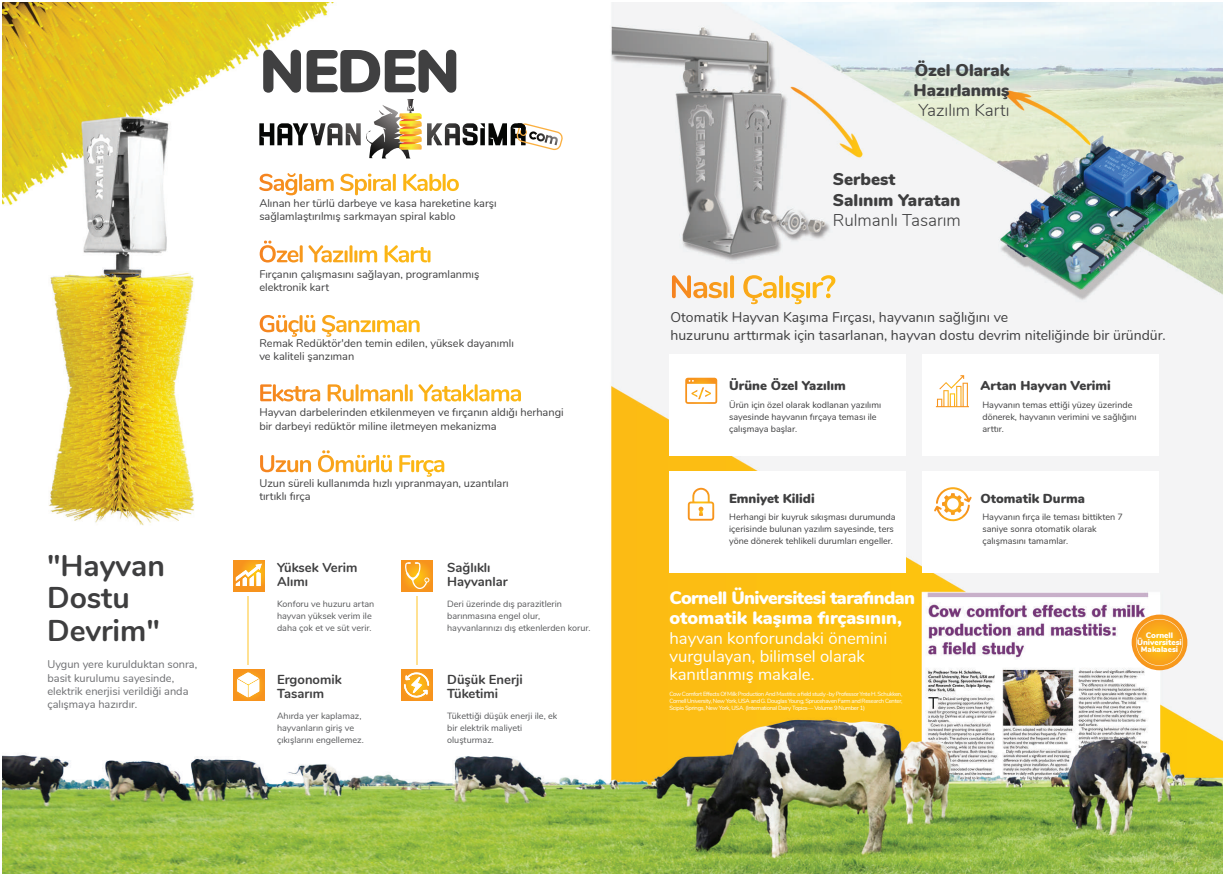
<style>
.page{position:relative;width:1225px;height:876px;background:#fff}
.page>*{position:absolute;margin:0;border:0;box-sizing:border-box;transform-origin:0 0}
.t1{font:900 60px "Nunito";letter-spacing:-.035em;color:#404041}
.t2{font:700 30px/32.3px "Nunito";color:#3e3e3f}
.t3{font:900 18px/20px "Nunito";letter-spacing:-.03em;color:#fff}
.t4{font:900 17px/20.4px "Nunito";color:#3e3e3f}
.t5{font:300 17px "Nunito";color:#3e3e3f}
.t6{font:16.6px/18px "Nunito";color:#fff}
.t7{font:14px/18px "Nunito";color:#3e3e3f}
.t8{font:700 13px/14px "Nunito";color:#3e3e3f}
.t9{font:900 13px "Nunito";color:#3e3e3f}
.t10{font:11px/13.2px "Nunito";color:#3e3e3f}
.t11{font:11px/13.2px "Nunito";color:#6c6d70}
.t12{font:9px/12px "Nunito";color:#3e3e3f}
.t13{font:9px/12px "Nunito";color:#57585a}
.t14{font:900 8px/6.7px "Nunito";color:#fff;text-align:center}
.t15{font:6px/7.2px "Nunito";letter-spacing:-.05em;color:#fff;text-align:justify}
</style>
<div class="page">
<img style="left:3px;top:3px;width:1219px;height:870px">
<div style="left:669px;top:354px;width:237px;height:102px;background:#fff"></div>
<div style="left:669px;top:471px;width:237px;height:102px;background:#fff"></div>
<div style="left:922px;top:354px;width:236px;height:102px;background:#fff"></div>
<div style="left:922px;top:471px;width:236px;height:102px;background:#fff"></div>
<svg style="left:1131px;top:615px;width:56px;height:55px"></svg>
<svg style="left:1136px;top:619px;width:47px;height:47px;background:#f9b02d"></svg>
<svg style="left:259px;top:99px;width:304px;height:59px"></svg>
<svg style="left:259px;top:173px;width:75px;height:22px"></svg>
<svg style="left:340px;top:174px;width:56px;height:21px"></svg>
<svg style="left:403px;top:174px;width:56px;height:17px"></svg>
<svg style="left:260px;top:241px;width:117px;height:21px"></svg>
<svg style="left:384px;top:245px;width:46px;height:17px"></svg>
<svg style="left:260px;top:315px;width:55px;height:22px"></svg>
<svg style="left:322px;top:315px;width:97px;height:22px"></svg>
<svg style="left:260px;top:384px;width:60px;height:17px"></svg>
<svg style="left:328px;top:384px;width:193px;height:17px"></svg>
<svg style="left:672px;top:275px;width:62px;height:23px"></svg>
<svg style="left:743px;top:275px;width:92px;height:29px"></svg>
<svg style="left:260px;top:455px;width:51px;height:17px"></svg>
<svg style="left:318px;top:450px;width:74px;height:22px"></svg>
<svg style="left:399px;top:455px;width:45px;height:22px"></svg>
<svg style="left:233px;top:560px;width:31px;height:31px"></svg>
<svg style="left:233px;top:669px;width:31px;height:31px"></svg>
<hr style="left:248px;top:596px;width:1px;height:68px;background:#ffe192">
<div style="left:401px;top:560px;width:31px;height:31px;background:#f7941d"></div>
<div style="left:401px;top:669px;width:31px;height:31px;background:#f7941d"></div>
<hr style="left:416px;top:596px;width:1px;height:68px;background:#ffe192">
<svg style="left:236px;top:564px;width:26px;height:22px"></svg>
<svg style="left:237px;top:672px;width:22px;height:25px"></svg>
<svg style="left:404px;top:672px;width:25px;height:26px"></svg>
<svg style="left:405px;top:562px;width:24px;height:27px"></svg>
<svg style="left:934px;top:487px;width:37px;height:35px"></svg>
<svg style="left:936px;top:375px;width:33px;height:32px"></svg>
<svg style="left:685px;top:378px;width:32px;height:26px"></svg>
<svg style="left:688px;top:488px;width:26px;height:33px"></svg>
<h1 class="t1" style="left:259px;top:27px;width:202px">NEDEN</h1>
<p class="t10" style="left:259px;top:195px;width:239px">Alınan her türlü darbeye ve kasa hareketine karşı sağlamlaştırılmış sarkmayan spiral kablo</p>
<p class="t10" style="left:259px;top:267px;width:222px">Fırçanın çalışmasını sağlayan, programlanmış elektronik kart</p>
<p class="t10" style="left:259px;top:336px;width:256px">Remak Redüktör'den temin edilen, yüksek dayanımlı ve kaliteli şanzıman</p>
<p class="t10" style="left:259px;top:405px;width:306px">Hayvan darbelerinden etkilenmeyen ve fırçanın aldığı herhangi bir darbeyi redüktör miline iletmeyen mekanizma</p>
<p class="t10" style="left:259px;top:476px;width:251px">Uzun süreli kullanımda hızlı yıpranmayan, uzantıları tırtıklı fırça</p>
<h2 class="t2" style="left:47px;top:548px;width:119px">"Hayvan<br>Dostu<br>Devrim"</h2>
<p class="t8" style="left:277px;top:560px;width:82px">Yüksek Verim<br>Alımı</p>
<p class="t8" style="left:277px;top:672px;width:66px">Ergonomik<br>Tasarım</p>
<p class="t13" style="left:277px;top:597px;width:99px">Konforu ve huzuru artan hayvan yüksek verim ile daha çok et ve süt verir.</p>
<p class="t11" style="left:47px;top:657px;width:151px">Uygun yere kurulduktan sonra, basit kurulumu sayesinde, elektrik enerjisi verildiği anda çalışmaya hazırdır.</p>
<p class="t8" style="left:447px;top:560px;width:62px">Sağlıklı<br>Hayvanlar</p>
<p class="t13" style="left:447px;top:597px;width:145px">Deri üzerinde dış parazitlerin barınmasına engel olur, hayvanlarınızı dış etkenlerden korur.</p>
<p class="t8" style="left:447px;top:672px;width:77px">Düşük Enerji<br>Tüketimi</p>
<p class="t13" style="left:277px;top:709px;width:88px">Ahırda yer kaplamaz, hayvanların giriş ve çıkışlarını engellemez.</p>
<p class="t13" style="left:447px;top:709px;width:112px">Tükettiği düşük enerji ile, ek bir elektrik maliyeti oluşturmaz.</p>
<h3 class="t4" style="left:913px;top:58px;width:98px">Özel Olarak<br>Hazırlanmış</h3>
<h3 class="t5" style="left:918px;top:98px;width:93px">Yazılım Kartı</h3>
<h3 class="t4" style="left:833px;top:168px;width:129px">Serbest<br>Salınım Yaratan</h3>
<h3 class="t5" style="left:833px;top:208px;width:130px">Rulmanlı Tasarım</h3>
<p class="t7" style="left:670px;top:308px;width:496px">Otomatik Hayvan Kaşıma Fırçası, hayvanın sağlığını ve<br>huzurunu arttırmak için tasarlanan, hayvan dostu devrim niteliğinde bir üründür.</p>
<p class="t9" style="left:729px;top:376px;width:118px">Ürüne Özel Yazılım</p>
<p class="t12" style="left:729px;top:398px;width:153px">Ürün için özel olarak kodlanan yazılımı sayesinde hayvanın fırçaya teması ile çalışmaya başlar.</p>
<p class="t9" style="left:729px;top:489px;width:87px">Emniyet Kilidi</p>
<p class="t12" style="left:729px;top:511px;width:168px">Herhangi bir kuyruk sıkışması durumunda içerisinde bulunan yazılım sayesinde, ters yöne dönerek tehlikeli durumları engeller.</p>
<h3 class="t3" style="left:669px;top:587px;width:247px">Cornell Üniversitesi tarafından otomatik kaşıma fırçasının,</h3>
<h3 class="t6" style="left:669px;top:628px;width:219px">hayvan konforundaki önemini vurgulayan, bilimsel olarak kanıtlanmış makale.</h3>
<p class="t15" style="left:669px;top:690px;width:234px">Cow Comfort Effects Of Milk Production And Mastitis: a field study -by Professor Ynte H. Schukken, Cornell University, New York, USA and G. Douglas Young, Sprucehaven Farm and Research Center, Scipio Springs, New York, USA. (International Dairy Topics— Volume 9 Number 1)</p>
<p class="t9" style="left:980px;top:376px;width:132px">Artan Hayvan Verimi</p>
<p class="t12" style="left:982px;top:398px;width:155px">Hayvanın temas ettiği yüzey üzerinde dönerek, hayvanın verimini ve sağlığını arttır.</p>
<p class="t9" style="left:980px;top:489px;width:106px">Otomatik Durma</p>
<p class="t12" style="left:982px;top:511px;width:142px">Hayvanın fırça ile teması bittikten 7 saniye sonra otomatik olarak çalışmasını tamamlar.</p>
<p class="t14" style="left:1137px;top:632px;width:46px">Cornell<br>Üniversitesi<br>Makalaesi</p>
</div>
